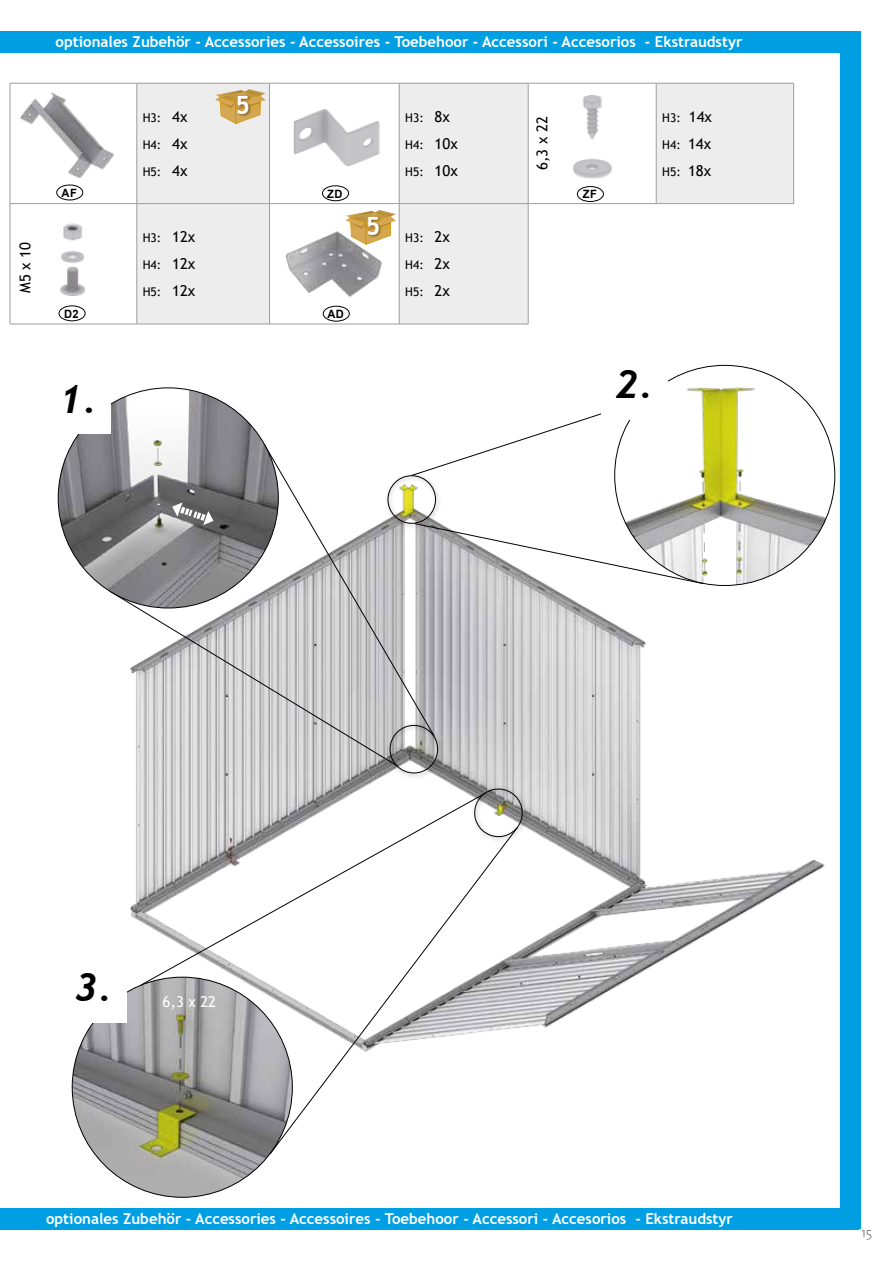
<style>
.page{position:relative;width:893px;height:1263px;background:#fff}
.page>*{position:absolute;margin:0;border:0;box-sizing:border-box;transform-origin:0 0}
.t1{font:italic 700 39px "Trebuchet";color:#000}
.t2{font:700 25.05px "Trebuchet MS";color:#fff}
.t3{font:700 15px "Trebuchet MS";color:#fff}
.t4{font:15px "Trebuchet MS";color:#000}
.t5{font:15px "Trebuchet MS";color:#fff}
.t6{font:300 13.5px "The Sans";color:#706f6f}
.t7{font:12px "Trebuchet MS";color:#000}
.t8{font:700 11.4px "Arial";letter-spacing:.05em;color:#000}
.s1{font-size:15px}
</style>
<div class="page">
<div style="left:840px;top:31px;width:21px;height:1198px;background:#009fe3"></div>
<svg style="left:138px;top:84px;width:655px;height:240px;fill:#ededed"></svg>
<hr style="left:10px;top:83px;width:1px;height:120px;background:#9d9d9c">
<hr style="left:137px;top:83px;width:133px;height:1px;background:#9d9d9c">
<hr style="left:137px;top:83px;width:1px;height:120px;background:#9d9d9c">
<hr style="left:270px;top:83px;width:129px;height:1px;background:#9d9d9c">
<hr style="left:269px;top:83px;width:1px;height:120px;background:#9d9d9c">
<hr style="left:399px;top:83px;width:129px;height:1px;background:#9d9d9c">
<hr style="left:399px;top:83px;width:1px;height:120px;background:#9d9d9c">
<hr style="left:528px;top:83px;width:128px;height:1px;background:#9d9d9c">
<hr style="left:528px;top:83px;width:1px;height:120px;background:#9d9d9c">
<hr style="left:656px;top:83px;width:138px;height:1px;background:#9d9d9c">
<hr style="left:656px;top:83px;width:1px;height:120px;background:#9d9d9c">
<hr style="left:793px;top:83px;width:1px;height:120px;background:#9d9d9c">
<hr style="left:10px;top:203px;width:127px;height:1px;background:#9d9d9c">
<hr style="left:10px;top:204px;width:1px;height:120px;background:#9d9d9c">
<hr style="left:137px;top:203px;width:133px;height:1px;background:#9d9d9c">
<hr style="left:137px;top:204px;width:1px;height:120px;background:#9d9d9c">
<hr style="left:528px;top:203px;width:128px;height:1px;background:#9d9d9c">
<hr style="left:656px;top:203px;width:138px;height:1px;background:#9d9d9c">
<hr style="left:10px;top:324px;width:127px;height:1px;background:#9d9d9c">
<hr style="left:137px;top:324px;width:133px;height:1px;background:#9d9d9c">
<hr style="left:270px;top:203px;width:129px;height:1px;background:#9d9d9c">
<hr style="left:269px;top:204px;width:1px;height:120px;background:#9d9d9c">
<hr style="left:399px;top:203px;width:129px;height:1px;background:#9d9d9c">
<hr style="left:399px;top:204px;width:1px;height:120px;background:#9d9d9c">
<hr style="left:528px;top:204px;width:1px;height:120px;background:#9d9d9c">
<hr style="left:270px;top:324px;width:129px;height:1px;background:#9d9d9c">
<hr style="left:399px;top:324px;width:129px;height:1px;background:#9d9d9c">
<img style="left:271px;top:83px;width:127px;height:120px">
<img style="left:525px;top:83px;width:130px;height:116px">
<img style="left:96px;top:460px;width:744px;height:612px">
<div style="left:0;top:31px;width:859px;height:21px;background:#009fe3"></div>
<div style="left:0;top:1208px;width:859px;height:21px;background:#009fe3"></div>
<div style="left:387px;top:722px;width:57px;height:57px;background:#000;opacity:.75"></div>
<div style="left:390px;top:725px;width:48px;height:48px;border:1px solid #000;border-radius:50%"></div>
<svg style="left:109px;top:591px;width:289px;height:175px"></svg>
<svg style="left:264px;top:443px;width:171px;height:294px"></svg>
<img style="left:615px;top:373px;width:220px;height:212px">
<div style="left:385px;top:473px;width:57px;height:56px;background:#000;opacity:.75"></div>
<div style="left:388px;top:475px;width:48px;height:49px;border:1px solid #000;border-radius:50%"></div>
<img style="left:58px;top:388px;width:220px;height:220px;border-radius:110px">
<svg style="left:414px;top:523px;width:290px;height:61px"></svg>
<svg style="left:411px;top:413px;width:234px;height:63px"></svg>
<div style="left:601px;top:359px;width:66px;height:61px;background:#fff"></div>
<div style="left:44px;top:373px;width:67px;height:61px;background:#fff"></div>
<div style="left:471px;top:786px;width:57px;height:57px;background:#000;opacity:.75"></div>
<svg style="left:472px;top:787px;width:53px;height:52px"></svg>
<svg style="left:140px;top:793px;width:345px;height:192px"></svg>
<img style="left:72px;top:977px;width:220px;height:220px;border-radius:110px">
<svg style="left:270px;top:826px;width:248px;height:328px"></svg>
<div style="left:60px;top:962px;width:67px;height:61px;background:#fff"></div>
<img style="left:9px;top:204px;width:127px;height:105px">
<img style="left:10px;top:83px;width:128px;height:106px">
<img style="left:271px;top:212px;width:127px;height:106px">
<div style="left:56px;top:185px;width:27px;height:15px;border:1px solid #000;border-radius:50%"></div>
<div style="left:322px;top:185px;width:27px;height:16px;border:1px solid #000;border-radius:50%"></div>
<div style="left:323px;top:306px;width:27px;height:15px;border:1px solid #000;border-radius:50%"></div>
<div style="left:577px;top:186px;width:27px;height:16px;border:1px solid #000;border-radius:50%"></div>
<div style="left:59px;top:305px;width:26px;height:16px;border:1px solid #000;border-radius:50%"></div>
<svg style="left:172px;top:502px;width:41px;height:23px"></svg>
<svg style="left:215px;top:89px;width:51px;height:35px"></svg>
<div style="left:237px;top:96px;width:15px;height:21px;background:#000;opacity:.4"></div>
<svg style="left:345px;top:210px;width:51px;height:35px"></svg>
<div style="left:367px;top:217px;width:15px;height:21px;background:#000;opacity:.4"></div>
<p class="t4" style="left:16px;top:293px;width:52px;rotate:-90deg">M5 x 10</p>
<p class="t3" style="left:56px;top:32px;width:688px">optionales Zubehör - Accessories - Accessoires - Toebehoor - Accessori - Accesorios - Ekstraudstyr</p>
<p class="t7" style="left:143px;top:110px;width:46px">H3: <span class="s1">4x</span></p>
<p class="t7" style="left:143px;top:137px;width:46px">H4: <span class="s1">4x</span></p>
<p class="t7" style="left:143px;top:164px;width:46px">H5: <span class="s1">4x</span></p>
<h2 class="t2" style="left:236px;top:90px;width:16px">5</h2>
<p class="t8" style="left:61px;top:185px;width:17px">AF</p>
<p class="t8" style="left:327px;top:185px;width:17px">ZD</p>
<p class="t8" style="left:64px;top:306px;width:16px">D2</p>
<p class="t7" style="left:143px;top:230px;width:54px">H3: <span class="s1">12x</span></p>
<p class="t7" style="left:143px;top:257px;width:54px">H4: <span class="s1">12x</span></p>
<p class="t7" style="left:143px;top:284px;width:54px">H5: <span class="s1">12x</span></p>
<p class="t8" style="left:327px;top:306px;width:18px">AD</p>
<h2 class="t2" style="left:366px;top:210px;width:16px">5</h2>
<h1 class="t1" style="left:59px;top:374px;width:39px">1.</h1>
<p class="t7" style="left:405px;top:110px;width:46px">H3: <span class="s1">8x</span></p>
<p class="t7" style="left:405px;top:137px;width:54px">H4: <span class="s1">10x</span></p>
<p class="t7" style="left:405px;top:164px;width:54px">H5: <span class="s1">10x</span></p>
<p class="t7" style="left:405px;top:230px;width:46px">H3: <span class="s1">2x</span></p>
<p class="t7" style="left:405px;top:257px;width:46px">H4: <span class="s1">2x</span></p>
<p class="t7" style="left:405px;top:284px;width:46px">H5: <span class="s1">2x</span></p>
<p class="t4" style="left:533px;top:170px;width:55px;rotate:-90deg">6,3 x 22</p>
<p class="t8" style="left:583px;top:186px;width:16px">ZF</p>
<p class="t7" style="left:662px;top:110px;width:51px">H3: <span class="s1">14x</span></p>
<p class="t7" style="left:662px;top:137px;width:51px">H4: <span class="s1">14x</span></p>
<p class="t7" style="left:662px;top:164px;width:51px">H5: <span class="s1">18x</span></p>
<h1 class="t1" style="left:616px;top:359px;width:39px">2.</h1>
<h1 class="t1" style="left:75px;top:962px;width:39px">3.</h1>
<p class="t5" style="left:163px;top:992px;width:55px">6,3 x 22</p>
<p class="t3" style="left:46px;top:1209px;width:688px">optionales Zubehör - Accessories - Accessoires - Toebehoor - Accessori - Accesorios - Ekstraudstyr</p>
<p class="t6" style="left:861px;top:1221px;width:12px">15</p>
</div>
